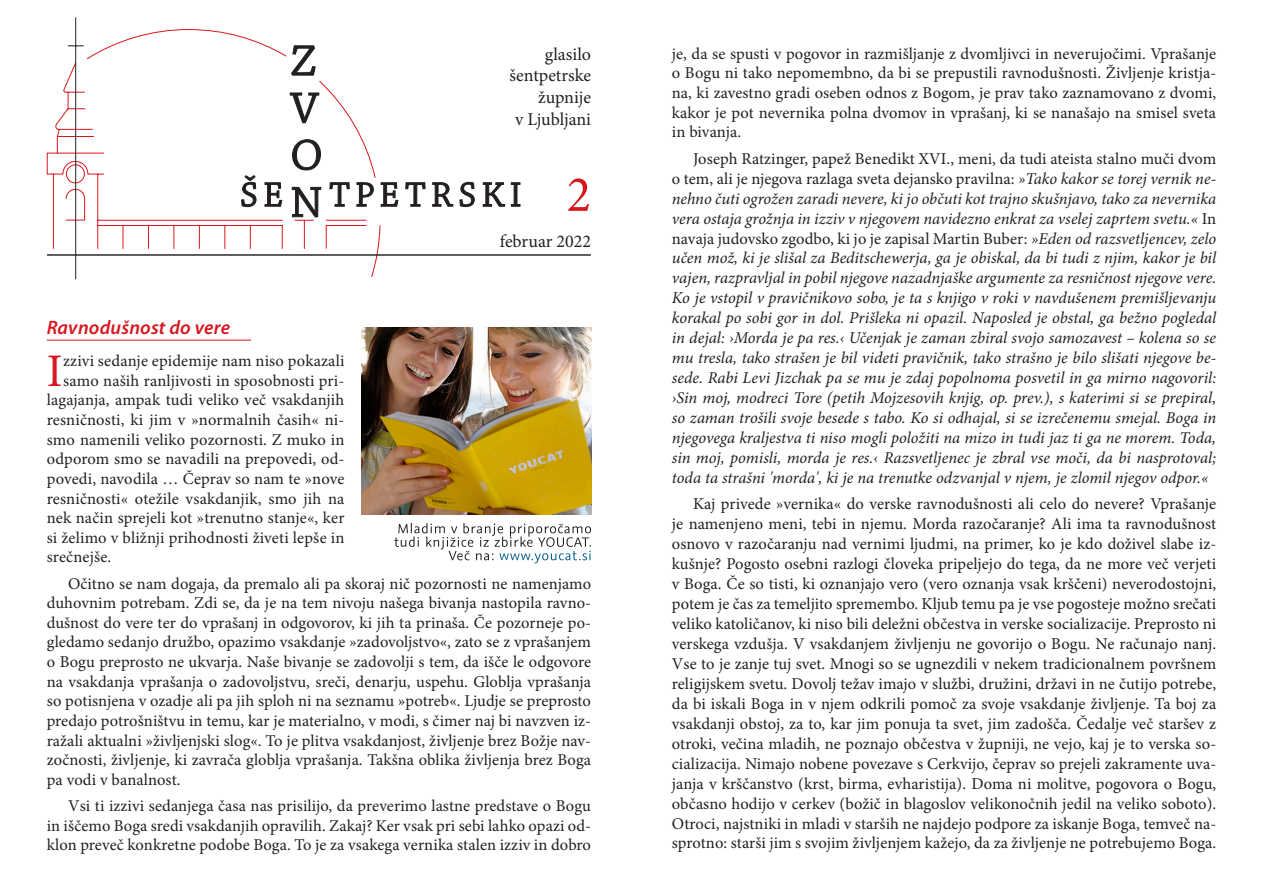
<style>
.page{position:relative;width:1263px;height:893px;background:#fff}
.page>*{position:absolute;margin:0;border:0;box-sizing:border-box;transform-origin:0 0}
.t1{font:51px "Minion Pro";color:#d7171f}
._02___besedilo_prvo{font:46.8px "Minion Pro";color:#d7171f}
._01___Naslov{font:italic 600 19.5px "Myriad Pro";letter-spacing:.01em;color:#d7171f}
.t2{font:18px "Minion Pro";color:#231f20}
._03___Besedilo{font:16.5px/20px "Minion Pro";letter-spacing:.005em;color:#231f20;text-align:justify}
._03___Besedilo-2{font:italic 16.5px/20px "Minion Pro";color:#231f20;text-align:justify}
._02___besedilo_prvo-2{font:16.5px "Minion Pro";letter-spacing:.01em;color:#231f20}
.s1{font-style:normal}
</style>
<div class="page">
<svg style="left:47px;top:29px;width:334px;height:248px"></svg>
<hr style="left:75px;top:18px;width:1px;height:261px;background:#231f20">
<svg style="left:68px;top:45px;width:15px;height:1px"></svg>
<hr style="left:47px;top:254px;width:543px;height:2px;background:#231f20">
<svg style="left:241px;top:45px;width:279px;height:172px"></svg>
<svg style="left:394px;top:523px;width:197px;height:40px"></svg>
<hr style="left:47px;top:340px;width:204px;height:1px;background:#d7171f">
<img style="left:361px;top:327px;width:230px;height:187px">
<p class="t2" style="left:545px;top:42px;width:48px">glasilo</p>
<p class="t2" style="left:509px;top:64px;width:83px">šentpetrske</p>
<p class="t2" style="left:538px;top:85px;width:54px">župnije</p>
<p class="t2" style="left:515px;top:107px;width:78px">v Ljubljani</p>
<p class="t1" style="left:567px;top:160px;width:26px">2</p>
<p class="t2" style="left:500px;top:229px;width:93px">februar 2022</p>
<p class="_01___Naslov" style="left:47px;top:316px;width:185px">Ravnodušnost do vere</p>
<p class="_02___besedilo_prvo" style="left:47px;top:339px;width:17px">I</p>
<p class="_02___besedilo_prvo-2" style="left:63px;top:350px;width:283px">zzivi sedanje epidemije nam niso pokazali</p>
<p class="_02___besedilo_prvo-2" style="left:63px;top:369px;width:283px">samo naših ranljivosti in sposobnosti pri-</p>
<p class="_02___besedilo_prvo-2" style="left:47px;top:389px;width:299px">lagajanja, ampak tudi veliko več vsakdanjih</p>
<p class="_02___besedilo_prvo-2" style="left:47px;top:409px;width:299px">resničnosti, ki jim v »normalnih časih« ni-</p>
<p class="_02___besedilo_prvo-2" style="left:47px;top:428px;width:299px">smo namenili veliko pozornosti. Z muko in</p>
<p class="_02___besedilo_prvo-2" style="left:47px;top:448px;width:299px">odporom smo se navadili na prepovedi, od-</p>
<p class="_02___besedilo_prvo-2" style="left:47px;top:468px;width:299px">povedi, navodila … Čeprav so nam te »nove</p>
<p class="_02___besedilo_prvo-2" style="left:47px;top:487px;width:299px">resničnosti« otežile vsakdanjik, smo jih na</p>
<p class="_02___besedilo_prvo-2" style="left:47px;top:507px;width:299px">nek način sprejeli kot »trenutno stanje«, ker</p>
<p class="_02___besedilo_prvo-2" style="left:47px;top:526px;width:299px">si želimo v bližnji prihodnosti živeti lepše in</p>
<p class="_02___besedilo_prvo-2" style="left:47px;top:546px;width:66px">srečnejše.</p>
<p class="_03___Besedilo" style="left:47px;top:573px;width:546px;text-indent:21px">Očitno se nam dogaja, da premalo ali pa skoraj nič pozornosti ne namenjamo duhovnim potrebam. Zdi se, da je na tem nivoju našega bivanja nastopila ravno&shy;dušnost do vere ter do vprašanj in odgovorov, ki jih ta prinaša. Če pozorneje po&shy;gledamo sedanjo družbo, opazimo vsakdanje »zadovoljstvo«, zato se z vprašanjem o Bogu preprosto ne ukvarja. Naše bivanje se zadovolji s tem, da išče le odgovore na vsakdanja vprašanja o zadovoljstvu, sreči, denarju, uspehu. Globlja vprašanja so potisnjena v ozadje ali pa jih sploh ni na seznamu »potreb«. Ljudje se preprosto predajo potrošništvu in temu, kar je materialno, v modi, s čimer naj bi navzven iz&shy;ražali aktualni »življenjski slog«. To je plitva vsakdanjost, življenje brez Božje nav&shy;zočnosti, življenje, ki zavrača globlja vprašanja. Takšna oblika življenja brez Boga pa vodi v banalnost.</p>
<p class="_03___Besedilo" style="left:47px;top:796px;width:546px;text-indent:21px">Vsi ti izzivi sedanjega časa nas prisilijo, da preverimo lastne predstave o Bogu in iščemo Boga sredi vsakdanjih opravilih. Zakaj? Ker vsak pri sebi lahko opazi od&shy;klon preveč konkretne podobe Boga. To je za vsakega vernika stalen izziv in dobro</p>
<p class="_03___Besedilo" style="left:672px;top:44px;width:546px">je, da se spusti v pogovor in razmišljanje z dvomljivci in neverujočimi. Vprašanje o Bogu ni tako nepomembno, da bi se prepustili ravnodušnosti. Življenje kristja&shy;na, ki zavestno gradi oseben odnos z Bogom, je prav tako zaznamovano z dvomi, kakor je pot nevernika polna dvomov in vprašanj, ki se nanašajo na smisel sveta in bivanja.</p>
<p class="_03___Besedilo-2" style="left:672px;top:148px;width:546px;text-indent:21px"><span class="s1">Joseph Ratzinger, papež Benedikt XVI., meni, da tudi ateista stalno muči dvom o tem, ali je njegova razlaga sveta dejansko pravilna:</span> »Tako kakor se torej vernik ne&shy;nehno čuti ogrožen zaradi nevere, ki jo občuti kot trajno skušnjavo, tako za nevernika vera ostaja grožnja in izziv v njegovem navidezno enkrat za vselej zaprtem svetu.« <span class="s1">In navaja judovsko zgodbo, ki jo je zapisal Martin Buber:</span> »Eden od razsvetljencev, zelo učen mož, ki je slišal za Beditschewerja, ga je obiskal, da bi tudi z njim, kakor je bil vajen, razpravljal in pobil njegove nazadnjaške argumente za resničnost njegove vere.<br>Ko je vstopil v pravičnikovo sobo, je ta s knjigo v roki v navdušenem premišljevanju korakal po sobi gor in dol. Prišleka ni opazil. Naposled je obstal, ga bežno pogledal in dejal: ›Morda je pa res.‹ Učenjak je zaman zbiral svojo samozavest – kolena so se mu tresla, tako strašen je bil videti pravičnik, tako strašno je bilo slišati njegove be&shy;sede. Rabi Levi Jizchak pa se mu je zdaj popolnoma posvetil in ga mirno nagovoril: ›Sin moj, modreci Tore (petih Mojzesovih knjig, op. prev.), s katerimi si se prepiral, so zaman trošili svoje besede s tabo. Ko si odhajal, si se izrečenemu smejal. Boga in njegovega kraljestva ti niso mogli položiti na mizo in tudi jaz ti ga ne morem. Toda, sin moj, pomisli, morda je res.‹ Razsvetljenec je zbral vse moči, da bi nasprotoval; toda ta strašni 'morda', ki je na trenutke odzvanjal v njem, je zlomil njegov odpor.«</p>
<p class="_03___Besedilo" style="left:672px;top:494px;width:546px;text-indent:21px">Kaj privede »vernika« do verske ravnodušnosti ali celo do nevere? Vprašanje je namenjeno meni, tebi in njemu. Morda razočaranje? Ali ima ta ravnodušnost osnovo v razočaranju nad vernimi ljudmi, na primer, ko je kdo doživel slabe iz&shy;kušnje? Pogosto osebni razlogi človeka pripeljejo do tega, da ne more več verjeti v Boga. Če so tisti, ki oznanjajo vero (vero oznanja vsak krščeni) neverodostojni, potem je čas za temeljito spremembo. Kljub temu pa je vse pogosteje možno srečati veliko katoličanov, ki niso bili deležni občestva in verske socializacije. Preprosto ni verskega vzdušja. V vsakdanjem življenju ne govorijo o Bogu. Ne računajo nanj.<br>Vse to je zanje tuj svet. Mnogi so se ugnezdili v nekem tradicionalnem površnem religijskem svetu. Dovolj težav imajo v službi, družini, državi in ne čutijo potrebe, da bi iskali Boga in v njem odkrili pomoč za svoje vsakdanje življenje. Ta boj za vsakdanji obstoj, za to, kar jim ponuja ta svet, jim zadošča. Čedalje več staršev z otroki, večina mladih, ne poznajo občestva v župniji, ne vejo, kaj je to verska so&shy;cializacija. Nimajo nobene povezave s Cerkvijo, čeprav so prejeli zakramente uva&shy;janja v krščanstvo (krst, birma, evharistija). Doma ni molitve, pogovora o Bogu, občasno hodijo v cerkev (božič in blagoslov velikonočnih jedil na veliko soboto).<br>Otroci, najstniki in mladi v starših ne najdejo podpore za iskanje Boga, temveč na&shy;sprotno: starši jim s svojim življenjem kažejo, da za življenje ne potrebujemo Boga.</p>
</div>
